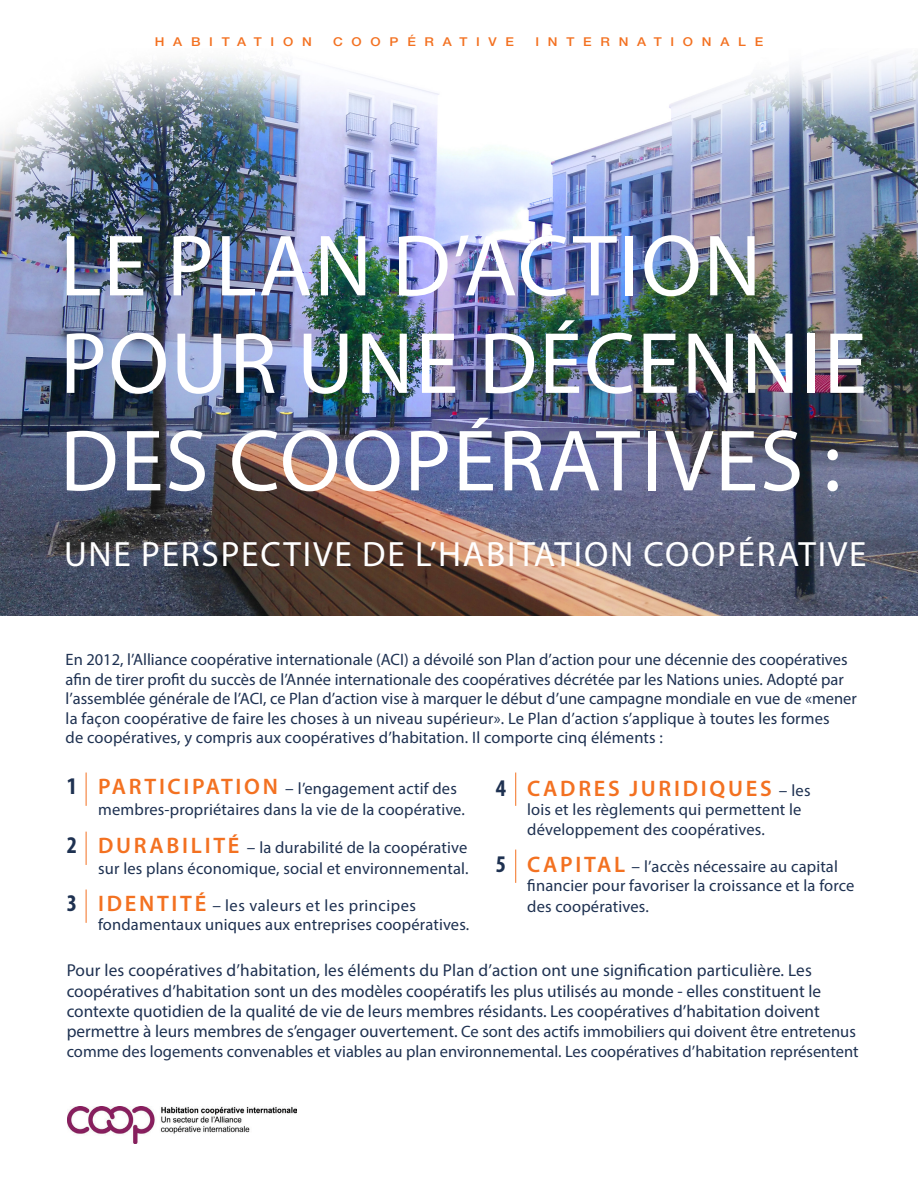
<style>
.page{position:relative;width:918px;height:1188px;background:#fff}
.page>*{position:absolute;margin:0;border:0;box-sizing:border-box;transform-origin:0 0}
.t1{font:87.9px/97.5px "Myriad Pro";letter-spacing:.02em;color:#fff}
.t2{font:35.25px "Myriad Pro";letter-spacing:.05em;color:#fff}
.t3{font:600 22.5px "Myriad Pro";letter-spacing:.12em;color:#f37121}
.t4{font:17.25px/20.2px "Myriad Pro";color:#1e3151}
.t5{font:16.5px/19.5px "Myriad Pro";letter-spacing:.005em;color:#1e3151}
.t6{font:500 12.15px "Helvetica Neue";letter-spacing:.65em;color:#f37121;scale:1.11 1}
.s1{font-weight:700;font-stretch:condensed;font-size:24px}
.s2{font-weight:600;font-size:22.5px;color:#f37121}
.s3{font-size:17.25px}
.s4{font-weight:700;font-stretch:condensed;font-size:24px;color:#1e3151}
.s5{font-weight:400;font-size:17.25px;color:#1e3151}
.s6{font-weight:400;font-size:16.5px;color:#1e3151}
</style>
<div class="page">
<hr style="left:86px;top:773px;width:1px;height:33px;background:#f37121">
<hr style="left:86px;top:832px;width:1px;height:33px;background:#f37121">
<hr style="left:86px;top:890px;width:1px;height:33px;background:#f37121">
<hr style="left:515px;top:850px;width:1px;height:33px;background:#f37121">
<hr style="left:515px;top:773px;width:1px;height:33px;background:#f37121">
<img style="left:0;top:55px;width:918px;height:561px">
<img style="left:68px;top:1107px;width:229px;height:37px">
<p class="t6" style="left:155px;top:34px;width:143px">HABITATION</p>
<p class="t6" style="left:333px;top:34px;width:165px">COOPÉRATIVE</p>
<p class="t6" style="left:535px;top:34px;width:207px">INTERNATIONALE</p>
<p class="t1" style="left:60px;top:216px;width:808px">LE PLAN D’ACTION<br>POUR UNE DÉCENNIE<br>DES COOPÉRATIVES :</p>
<p class="t2" style="left:64px;top:533px;width:804px">UNE PERSPECTIVE DE L’HABITATION COOPÉRATIVE</p>
<p class="t5" style="left:66px;top:650px;width:793px">En 2012, l’Alliance coopérative internationale (ACI) a dévoilé son Plan d’action pour une décennie des coopératives afin de tirer profit du succès de l’Année internationale des coopératives décrétée par les Nations unies. Adopté par l’assemblée générale de l’ACI, ce Plan d’action vise à marquer le début d’une campagne mondiale en vue de «mener la façon coopérative de faire les choses à un niveau supérieur». Le Plan d’action s’applique à toutes les formes<br>de coopératives, y compris aux coopératives d’habitation. Il comporte cinq éléments :</p>
<p class="t5" style="left:98px;top:778px;width:368px;line-height:21px;text-indent:-32px"><span class="s1">1</span> <span class="s2">PARTICIPATION</span> <span class="s3">–</span> l’engagement actif des membres-propriétaires dans la vie de la coopérative.</p>
<p class="t5" style="left:67px;top:836px;width:403px;line-height:21px;text-align:right"><span class="s1">2</span> <span class="s2">DURABILITÉ</span> <span class="s3">–</span> la durabilité de la coopérative sur les plans économique, social et environnemental.</p>
<p class="t5" style="left:98px;top:895px;width:373px;text-indent:-32px"><span class="s1">3</span> <span class="s2">IDENTITÉ</span> <span class="s3">–</span> les valeurs et les principes fondamentaux uniques aux entreprises coopératives.</p>
<p class="t3" style="left:496px;top:774px;width:316px"><span class="s4">4</span> CADRES JURIDIQUES <span class="s5">–</span> <span class="s6">les</span></p>
<p class="t5" style="left:527px;top:800px;width:276px">lois et les règlements qui permettent le développement des coopératives.</p>
<p class="t5" style="left:527px;top:856px;width:329px;text-indent:-32px"><span class="s1">5</span> <span class="s2">CAPITAL</span> <span class="s3">–</span> l’accès nécessaire au capital financier pour favoriser la croissance et la force</p>
<p class="t5" style="left:527px;top:897px;width:123px">des coopératives.</p>
<p class="t4" style="left:67px;top:960px;width:756px">Pour les coopératives d’habitation, les éléments du Plan d’action ont une signification particulière. Les coopératives d’habitation sont un des modèles coopératifs les plus utilisés au monde - elles constituent le contexte quotidien de la qualité de vie de leurs membres résidants. Les coopératives d’habitation doivent</p>
<p class="t5" style="left:67px;top:1022px;width:793px"><span class="s3">permettre à leurs membres de s’engager ouvertement.</span> Ce sont des actifs immobiliers qui doivent être entretenus comme des logements convenables et viables au plan environnemental. Les coopératives d’habitation représentent</p>
</div>
